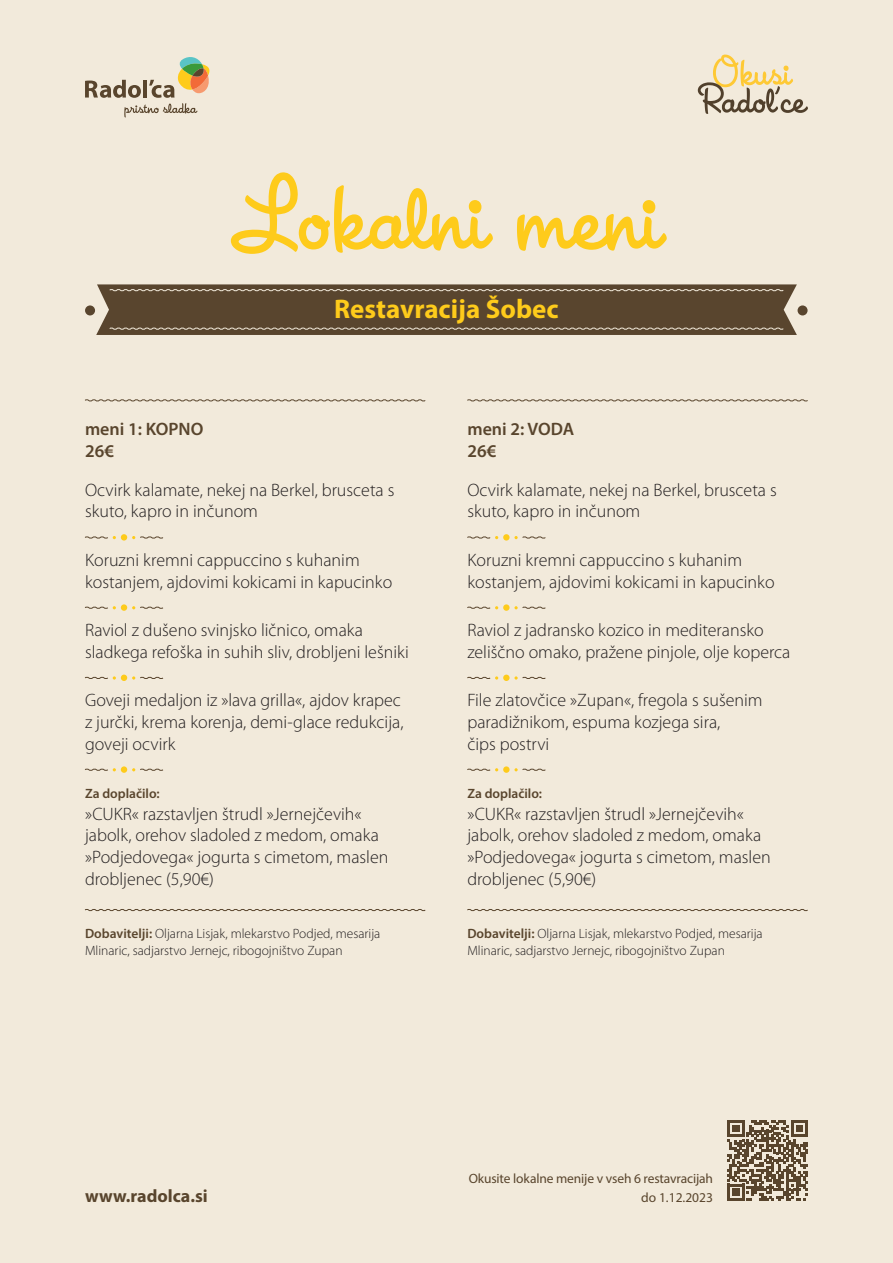
<style>
.page{position:relative;width:893px;height:1263px;background:#f2eadb}
.page>*{position:absolute;margin:0;border:0;box-sizing:border-box;transform-origin:0 0}
.t1{font:95.85px "House A Rama League Night";color:#fecb1b}
.t2{font:700 27px "Myriad Pro";color:#fecb1b}
.t3{font:300 18px/21.6px "Myriad Pro";color:#231f20}
.t4{font:600 18px/21.6px "Myriad Pro";color:#59452d}
.t5{font:700 18px "Myriad Pro";color:#59452d}
.t6{font:300 13.5px/16.2px "Myriad Pro";color:#231f20}
.t7{font:13.5px/18.8px "Myriad Pro";letter-spacing:-.01em;color:#59452d;text-align:right}
.t8{font:600 13.5px "Myriad Pro";color:#59452d}
.s1{font-weight:600;color:#59452d}
</style>
<div class="page">
<svg style="left:698px;top:55px;width:110px;height:59px"></svg>
<svg style="left:85px;top:57px;width:125px;height:61px"></svg>
<svg style="left:85px;top:536px;width:31px;height:3px"></svg>
<div style="left:121px;top:534px;width:6px;height:7px;background:#fecb1b;border-radius:50%"></div>
<svg style="left:132px;top:536px;width:32px;height:3px"></svg>
<svg style="left:85px;top:606px;width:31px;height:3px"></svg>
<div style="left:121px;top:604px;width:6px;height:7px;background:#fecb1b;border-radius:50%"></div>
<svg style="left:132px;top:606px;width:32px;height:3px"></svg>
<svg style="left:85px;top:675px;width:79px;height:6px"></svg>
<svg style="left:85px;top:768px;width:31px;height:3px"></svg>
<div style="left:121px;top:766px;width:6px;height:7px;background:#fecb1b;border-radius:50%"></div>
<svg style="left:132px;top:768px;width:32px;height:3px"></svg>
<svg style="left:467px;top:536px;width:31px;height:3px"></svg>
<div style="left:503px;top:534px;width:7px;height:7px;background:#fecb1b;border-radius:50%"></div>
<svg style="left:514px;top:536px;width:32px;height:3px"></svg>
<svg style="left:467px;top:606px;width:31px;height:3px"></svg>
<div style="left:503px;top:604px;width:7px;height:7px;background:#fecb1b;border-radius:50%"></div>
<svg style="left:514px;top:606px;width:32px;height:3px"></svg>
<svg style="left:467px;top:676px;width:31px;height:4px"></svg>
<div style="left:503px;top:675px;width:7px;height:6px;background:#fecb1b;border-radius:50%"></div>
<svg style="left:514px;top:676px;width:32px;height:4px"></svg>
<svg style="left:467px;top:768px;width:31px;height:3px"></svg>
<div style="left:503px;top:766px;width:7px;height:7px;background:#fecb1b;border-radius:50%"></div>
<svg style="left:514px;top:768px;width:32px;height:3px"></svg>
<svg style="left:84px;top:909px;width:342px;height:2px"></svg>
<svg style="left:467px;top:909px;width:341px;height:2px"></svg>
<svg style="left:85px;top:399px;width:341px;height:3px"></svg>
<svg style="left:467px;top:399px;width:341px;height:3px"></svg>
<div style="left:85px;top:305px;width:10px;height:10px;background:#59452e;border-radius:50%"></div>
<div style="left:797px;top:305px;width:11px;height:10px;background:#59452e;border-radius:50%"></div>
<svg style="left:96px;top:284px;width:701px;height:51px;background:#63503a"></svg>
<svg style="left:727px;top:1120px;width:81px;height:81px"></svg>
<h1 class="t1" style="left:231px;top:160px;width:432px">Lokalni meni</h1>
<h2 class="t2" style="left:334px;top:291px;width:226px">Restavracija Šobec</h2>
<p class="t4" style="left:85px;top:418px;width:120px">meni 1: KOPNO<br>26€</p>
<p class="t4" style="left:467px;top:418px;width:109px">meni 2: VODA<br>26€</p>
<p class="t3" style="left:85px;top:479px;width:311px">Ocvirk kalamate, nekej na Berkel, brusceta s skuto, kapro in inčunom</p>
<p class="t3" style="left:85px;top:549px;width:309px">Koruzni kremni cappuccino s kuhanim kostanjem, ajdovimi kokicami in kapucinko</p>
<p class="t3" style="left:85px;top:620px;width:325px">Raviol z dušeno svinjsko ličnico, omaka sladkega refoška in suhih sliv, drobljeni lešniki</p>
<p class="t3" style="left:85px;top:690px;width:320px">Goveji medaljon iz »lava grilla«, ajdov krapec z jurčki, krema korenja, demi-glace redukcija, goveji ocvirk</p>
<p class="t8" style="left:85px;top:785px;width:76px">Za doplačilo:</p>
<p class="t3" style="left:85px;top:803px;width:305px">»CUKR« razstavljen štrudl »Jernejčevih« jabolk, orehov sladoled z medom, omaka »Podjedovega« jogurta s cimetom, maslen drobljenec (5,90€)</p>
<p class="t3" style="left:467px;top:479px;width:311px">Ocvirk kalamate, nekej na Berkel, brusceta s skuto, kapro in inčunom</p>
<p class="t3" style="left:467px;top:549px;width:309px">Koruzni kremni cappuccino s kuhanim kostanjem, ajdovimi kokicami in kapucinko</p>
<p class="t3" style="left:467px;top:620px;width:325px">Raviol z jadransko kozico in mediteransko zeliščno omako, pražene pinjole, olje koperca</p>
<p class="t3" style="left:467px;top:690px;width:297px">File zlatovčice »Zupan«, fregola s sušenim paradižnikom, espuma kozjega sira,<br>čips postrvi</p>
<p class="t8" style="left:467px;top:785px;width:76px">Za doplačilo:</p>
<p class="t3" style="left:467px;top:803px;width:305px">»CUKR« razstavljen štrudl »Jernejčevih« jabolk, orehov sladoled z medom, omaka »Podjedovega« jogurta s cimetom, maslen drobljenec (5,90€)</p>
<p class="t6" style="left:85px;top:926px;width:297px"><span class="s1">Dobavitelji:</span> Oljarna Lisjak, mlekarstvo Podjed, mesarija<br>Mlinaric, sadjarstvo Jernejc, ribogojništvo Zupan</p>
<p class="t6" style="left:467px;top:926px;width:297px"><span class="s1">Dobavitelji:</span> Oljarna Lisjak, mlekarstvo Podjed, mesarija<br>Mlinaric, sadjarstvo Jernejc, ribogojništvo Zupan</p>
<p class="t5" style="left:85px;top:1184px;width:124px">www.radolca.si</p>
<p class="t7" style="left:469px;top:1169px;width:246px">Okusite lokalne menije v vseh 6 restavracijah do 1.12.2023</p>
</div>
